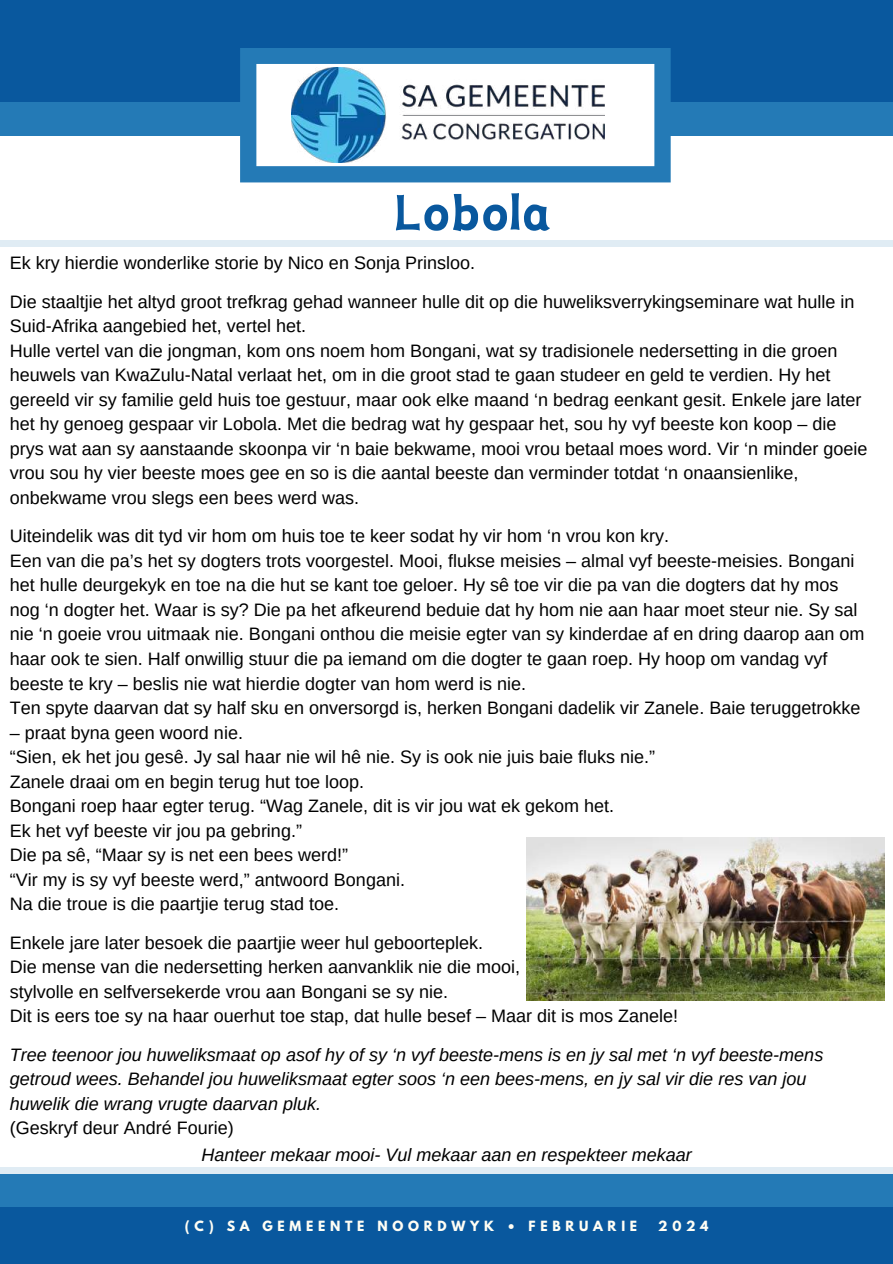
<style>
.page{position:relative;width:893px;height:1264px;background:#fff}
.page>*{position:absolute;margin:0;border:0;box-sizing:border-box;transform-origin:0 0}
.t1{font:54px "Canva Joy Hei";color:#09589e}
.t2{font:18px/24.5px "Arimo";color:#000}
.t3{font:italic 18px/24.5px "Arimo";color:#000}
.t4{font:700 12.45px "League Spartan";letter-spacing:.38em;color:#fffef5}
</style>
<div class="page">
<div style="left:0;top:0;width:892px;height:1263px;background:#09589e"></div>
<div style="left:0;top:115px;width:892px;height:1078px;background:#fff"></div>
<div style="left:0;top:1173px;width:892px;height:33px;background:#247ab6"></div>
<div style="left:0;top:102px;width:892px;height:33px;background:#247ab6"></div>
<svg style="left:240px;top:48px;width:430px;height:134px;fill:#247ab6"></svg>
<img style="left:291px;top:68px;width:313px;height:94px">
<div style="left:0;top:1167px;width:892px;height:6px;background:#e0ecf4"></div>
<div style="left:0;top:240px;width:892px;height:7px;background:#e0ecf4"></div>
<img style="left:526px;top:837px;width:358px;height:163px">
<h1 class="t1" style="left:392px;top:187px;width:158px">Lobola</h1>
<p class="t2" style="left:10px;top:244px;width:846px;line-height:38.5px">Ek kry hierdie wonderlike storie by Nico en Sonja Prinsloo.<br>Die staaltjie het altyd groot trefkrag gehad wanneer hulle dit op die huweliksverrykingseminare wat hulle in</p>
<p class="t2" style="left:10px;top:314px;width:859px">Suid-Afrika aangebied het, vertel het.<br>Hulle vertel van die jongman, kom ons noem hom Bongani, wat sy tradisionele nedersetting in die groen heuwels van KwaZulu-Natal verlaat het, om in die groot stad te gaan studeer en geld te verdien. Hy het gereeld vir sy familie geld huis toe gestuur, maar ook elke maand ‘n bedrag eenkant gesit. Enkele jare later het hy genoeg gespaar vir Lobola. Met die bedrag wat hy gespaar het, sou hy vyf beeste kon koop – die prys wat aan sy aanstaande skoonpa vir ‘n baie bekwame, mooi vrou betaal moes word. Vir ‘n minder goeie vrou sou hy vier beeste moes gee en so is die aantal beeste dan verminder totdat ‘n onaansienlike, onbekwame vrou slegs een bees werd was.</p>
<p class="t2" style="left:10px;top:524px;width:856px">Uiteindelik was dit tyd vir hom om huis toe te keer sodat hy vir hom ‘n vrou kon kry.<br>Een van die pa’s het sy dogters trots voorgestel. Mooi, flukse meisies – almal vyf beeste-meisies. Bongani het hulle deurgekyk en toe na die hut se kant toe geloer. Hy sê toe vir die pa van die dogters dat hy mos nog ‘n dogter het. Waar is sy? Die pa het afkeurend beduie dat hy hom nie aan haar moet steur nie. Sy sal nie ‘n goeie vrou uitmaak nie. Bongani onthou die meisie egter van sy kinderdae af en dring daarop aan om haar ook te sien. Half onwillig stuur die pa iemand om die dogter te gaan roep. Hy hoop om vandag vyf beeste te kry – beslis nie wat hierdie dogter van hom werd is nie.<br>Ten spyte daarvan dat sy half sku en onversorgd is, herken Bongani dadelik vir Zanele. Baie teruggetrokke</p>
<p class="t2" style="left:10px;top:720px;width:647px">– praat byna geen woord nie.<br>“Sien, ek het jou gesê. Jy sal haar nie wil hê nie. Sy is ook nie juis baie fluks nie.” Zanele draai om en begin terug hut toe loop.<br>Bongani roep haar egter terug. “Wag Zanele, dit is vir jou wat ek gekom het.<br>Ek het vyf beeste vir jou pa gebring.”<br>Die pa sê, “Maar sy is net een bees werd!”<br>“Vir my is sy vyf beeste werd,” antwoord Bongani.<br>Na die troue is die paartjie terug stad toe.</p>
<p class="t2" style="left:10px;top:930px;width:670px">Enkele jare later besoek die paartjie weer hul geboorteplek.<br>Die mense van die nedersetting herken aanvanklik nie die mooi,<br>stylvolle en selfversekerde vrou aan Bongani se sy nie.<br>Dit is eers toe sy na haar ouerhut toe stap, dat hulle besef – Maar dit is mos Zanele!</p>
<p class="t3" style="left:10px;top:1042px;width:815px">Tree teenoor jou huweliksmaat op asof hy of sy ‘n vyf beeste-mens is en jy sal met ‘n vyf beeste-mens getroud wees. Behandel jou huweliksmaat egter soos ‘n een bees-mens, en jy sal vir die res van jou huwelik die wrang vrugte daarvan pluk.</p>
<p class="t2" style="left:10px;top:1115px;width:225px">(Geskryf deur André Fourie)</p>
<p class="t3" style="left:201px;top:1142px;width:491px">Hanteer mekaar mooi- Vul mekaar aan en respekteer mekaar</p>
<p class="t4" style="left:185px;top:1220px;width:454px">(C) SA GEMEENTE NOORDWYK • FEBRUARIE</p>
<p class="t4" style="left:658px;top:1220px;width:52px">2024</p>
</div>
